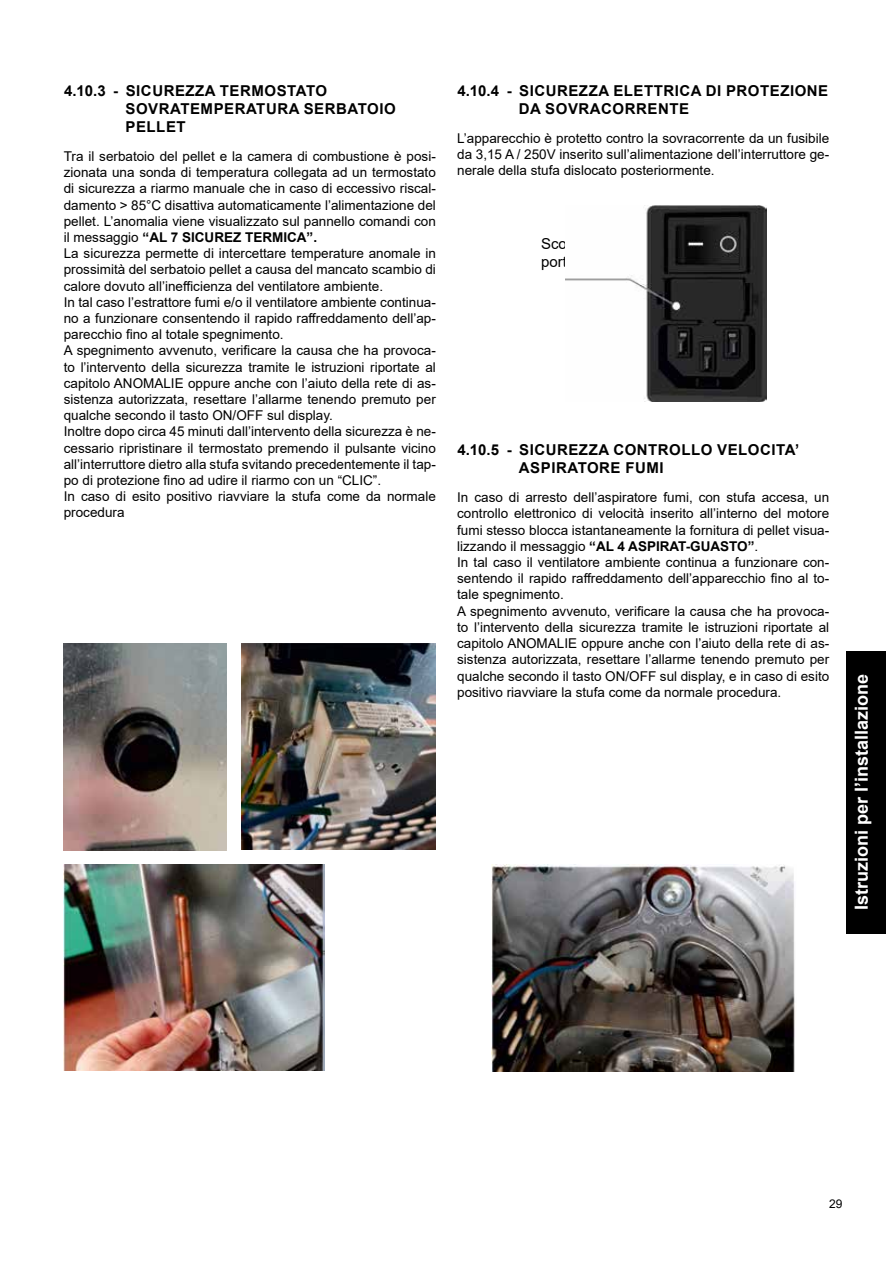
<style>
.page{position:relative;width:893px;height:1263px;background:#fff}
.page>*{position:absolute;margin:0;border:0;box-sizing:border-box;transform-origin:0 0}
.t1{font:700 18px "Arial";color:#fff}
.t2{font:700 15px/18px "Arial";letter-spacing:.035em;color:#000}
.t3{font:13.5px/16.2px "Arial";color:#000}
.t4{font:12px "Arial";color:#000}
.s1{font-weight:700}
</style>
<div class="page">
<div style="left:846px;top:651px;width:40px;height:282px;background:#000"></div>
<img style="left:64px;top:644px;width:162px;height:206px">
<img style="left:242px;top:644px;width:194px;height:205px">
<img style="left:64px;top:864px;width:261px;height:206px">
<img style="left:491px;top:864px;width:304px;height:207px">
<img style="left:566px;top:205px;width:200px;height:196px">
<p class="t2" style="left:126px;top:82px;width:272px;text-indent:-61px">4.10.3 - SICUREZZA TERMOSTATO<br>SOVRATEMPERATURA SERBATOIO<br>PELLET</p>
<p class="t3" style="left:64px;top:148px;width:374px">Tra il serbatoio del pellet e la camera di combustione è posi&shy;zionata una sonda di temperatura collegata ad un termostato di sicurezza a riarmo manuale che in caso di eccessivo riscal&shy;damento &gt; 85°C disattiva automaticamente l’alimentazione del pellet. L’anomalia viene visualizzato sul pannello comandi con il messaggio <span class="s1">“AL 7 SICUREZ TERMICA”.<br></span>La sicurezza permette di intercettare temperature anomale in prossimità del serbatoio pellet a causa del mancato scambio di calore dovuto all’inefficienza del ventilatore ambiente.<br>In tal caso l’estrattore fumi e/o il ventilatore ambiente continua&shy;no a funzionare consentendo il rapido raffreddamento dell’ap&shy;parecchio fino al totale spegnimento.<br>A spegnimento avvenuto, verificare la causa che ha provoca&shy;to l’intervento della sicurezza tramite le istruzioni riportate al capitolo ANOMALIE oppure anche con l’aiuto della rete di as&shy;sistenza autorizzata, resettare l’allarme tenendo premuto per qualche secondo il tasto ON/OFF sul display.<br>Inoltre dopo circa 45 minuti dall’intervento della sicurezza è ne&shy;cessario ripristinare il termostato premendo il pulsante vicino all’interruttore dietro alla stufa svitando precedentemente il tap&shy;po di protezione fino ad udire il riarmo con un “CLIC”.<br>In caso di esito positivo riavviare la stufa come da normale procedura</p>
<p class="t2" style="left:519px;top:82px;width:311px;text-indent:-62px">4.10.4 - SICUREZZA ELETTRICA DI PROTEZIONE<br>DA SOVRACORRENTE</p>
<p class="t3" style="left:457px;top:130px;width:374px;text-align:justify">L’apparecchio è protetto contro la sovracorrente da un fusibile da 3,15 A / 250V inserito sull’alimentazione dell’interruttore ge&shy;nerale della stufa dislocato posteriormente.</p>
<p class="t2" style="left:519px;top:441px;width:282px;text-indent:-62px">4.10.5 - SICUREZZA CONTROLLO VELOCITA’<br>ASPIRATORE FUMI</p>
<p class="t3" style="left:457px;top:489px;width:374px">In caso di arresto dell’aspiratore fumi, con stufa accesa, un controllo elettronico di velocità inserito all’interno del motore fumi stesso blocca istantaneamente la fornitura di pellet visua&shy;lizzando il messaggio <span class="s1">“AL 4 ASPIRAT-GUASTO”</span>.<br>In tal caso il ventilatore ambiente continua a funzionare con&shy;sentendo il rapido raffreddamento dell’apparecchio fino al to&shy;tale spegnimento.<br>A spegnimento avvenuto, verificare la causa che ha provoca&shy;to l’intervento della sicurezza tramite le istruzioni riportate al capitolo ANOMALIE oppure anche con l’aiuto della rete di as&shy;sistenza autorizzata, resettare l’allarme tenendo premuto per qualche secondo il tasto ON/OFF sul display, e in caso di esito positivo riavviare la stufa come da normale procedura.</p>
<h1 class="t1" style="left:849px;top:910px;width:238px;rotate:-90deg">Istruzioni per l’installazione</h1>
<p class="t4" style="left:829px;top:1195px;width:15px">29</p>
</div>
